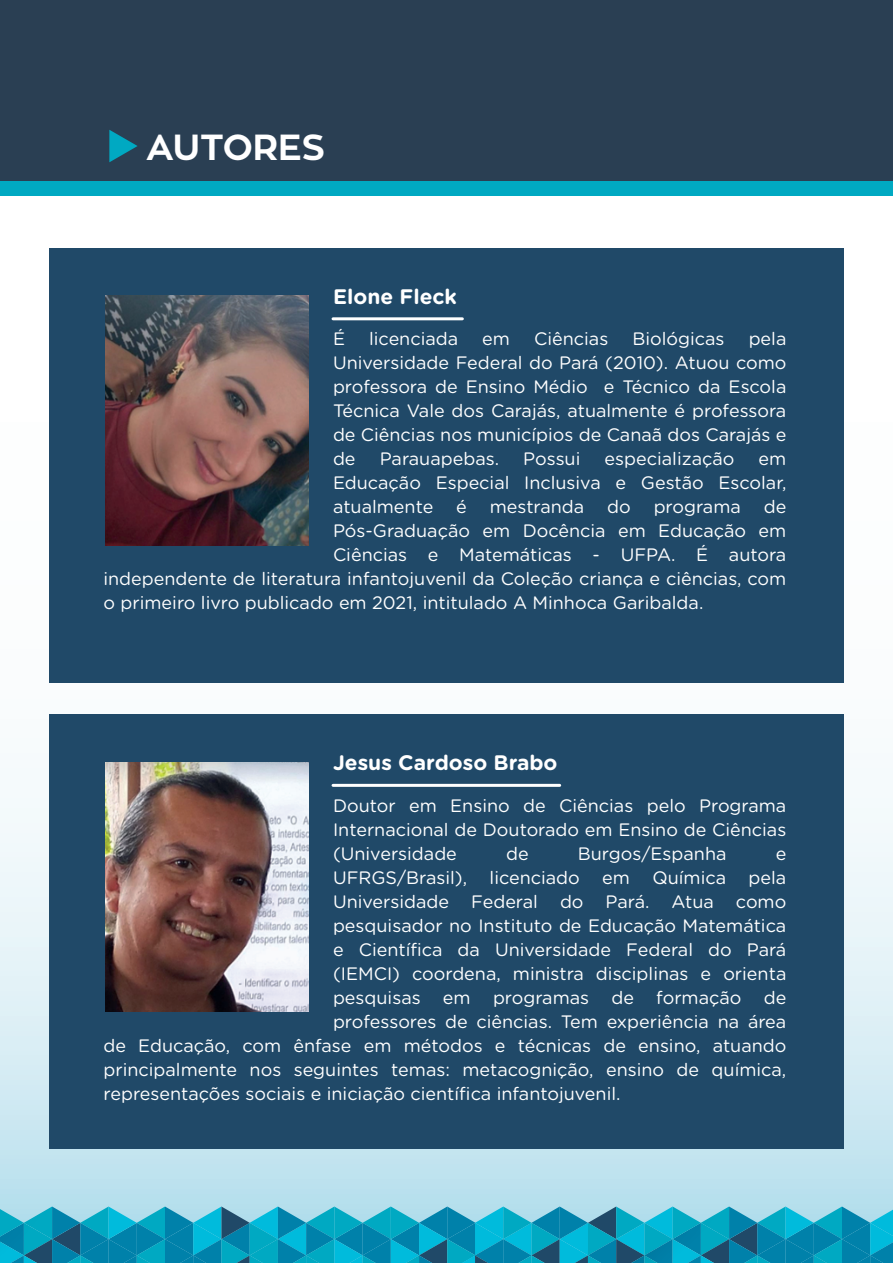
<style>
.page{position:relative;width:893px;height:1263px;background:#fff}
.page>*{position:absolute;margin:0;border:0;box-sizing:border-box;transform-origin:0 0}
.t1{font:700 36px "Zona Pro";color:#fff}
.t2{font:700 21px "Gotham Rounded";color:#fff}
.t3{font:18px/24px "Gotham Rounded";color:#fff;text-align:justify}
</style>
<div class="page">
<svg style="left:0;top:682px;width:893px;height:523px"></svg>
<svg style="left:0;top:1205px;width:893px;height:58px;background:#22a0be"></svg>
<div style="left:49px;top:247px;width:795px;height:435px;background:#204968"></div>
<div style="left:0;top:0;width:893px;height:184px;background:#2a3f53"></div>
<div style="left:0;top:181px;width:893px;height:15px;background:#00a9c2"></div>
<svg style="left:109px;top:130px;width:29px;height:32px"></svg>
<hr style="left:333px;top:317px;width:129px;height:3px;background:#fff">
<div style="left:49px;top:714px;width:795px;height:435px;background:#204968"></div>
<hr style="left:333px;top:784px;width:227px;height:3px;background:#fff">
<img style="left:106px;top:296px;width:202px;height:249px">
<img style="left:106px;top:762px;width:202px;height:250px">
<h1 class="t1" style="left:146px;top:124px;width:180px">AUTORES</h1>
<p class="t2" style="left:333px;top:281px;width:125px">Elone Fleck</p>
<p class="t3" style="left:333px;top:326px;width:14px">É</p>
<p class="t3" style="left:369px;top:326px;width:91px">licenciada</p>
<p class="t3" style="left:482px;top:326px;width:29px">em</p>
<p class="t3" style="left:534px;top:326px;width:76px">Ciências</p>
<p class="t3" style="left:632px;top:326px;width:94px">Biológicas</p>
<p class="t3" style="left:333px;top:326px;width:455px;text-indent:416px">pela Universidade Federal do Pará (2010). Atuou como professora de Ensino Médio e Técnico da Escola Técnica Vale dos Carajás, atualmente é professora de Ciências nos municípios de Canaã dos Carajás e de</p>
<p class="t3" style="left:380px;top:446px;width:121px">Parauapebas.</p>
<p class="t3" style="left:523px;top:446px;width:59px">Possui</p>
<p class="t3" style="left:605px;top:446px;width:131px">especialização</p>
<p class="t3" style="left:333px;top:446px;width:455px;text-indent:426px">em Educação Especial Inclusiva e Gestão Escolar, atualmente</p>
<p class="t3" style="left:456px;top:494px;width:12px">é</p>
<p class="t3" style="left:490px;top:494px;width:96px">mestranda</p>
<p class="t3" style="left:607px;top:494px;width:25px">do</p>
<p class="t3" style="left:654px;top:494px;width:89px">programa</p>
<p class="t3" style="left:764px;top:494px;width:24px">de</p>
<p class="t3" style="left:333px;top:518px;width:455px">Pós-Graduação em Docência em Educação em</p>
<p class="t3" style="left:333px;top:542px;width:455px">Ciências e Matemáticas - UFPA. É autora</p>
<p class="t3" style="left:103px;top:566px;width:684px">independente de literatura infantojuvenil da Coleção criança e ciências, com</p>
<p class="t3" style="left:103px;top:590px;width:601px">o primeiro livro publicado em 2021, intitulado A Minhoca Garibalda.</p>
<p class="t2" style="left:333px;top:747px;width:226px">Jesus Cardoso Brabo</p>
<p class="t3" style="left:333px;top:792px;width:455px">Doutor em Ensino de Ciências pelo Programa Internacional de Doutorado em Ensino de Ciências (Universidade</p>
<p class="t3" style="left:506px;top:840px;width:24px">de</p>
<p class="t3" style="left:578px;top:840px;width:150px">Burgos/Espanha</p>
<p class="t3" style="left:776px;top:840px;width:12px">e</p>
<p class="t3" style="left:333px;top:864px;width:455px">UFRGS/Brasil), licenciado em Química pela</p>
<p class="t3" style="left:333px;top:888px;width:455px">Universidade Federal do Pará. Atua como</p>
<p class="t3" style="left:333px;top:912px;width:455px">pesquisador no Instituto de Educação Matemática</p>
<p class="t3" style="left:333px;top:936px;width:455px">e Científica da Universidade Federal do Pará</p>
<p class="t3" style="left:333px;top:960px;width:455px">(IEMCI) coordena, ministra disciplinas e orienta</p>
<p class="t3" style="left:333px;top:984px;width:455px">pesquisas em programas de formação de</p>
<p class="t3" style="left:333px;top:1008px;width:455px">professores de ciências. Tem experiência na área</p>
<p class="t3" style="left:103px;top:1032px;width:684px">de Educação, com ênfase em métodos e técnicas de ensino, atuando</p>
<p class="t3" style="left:103px;top:1056px;width:684px">principalmente nos seguintes temas: metacognição, ensino de química,</p>
<p class="t3" style="left:103px;top:1080px;width:518px">representações sociais e iniciação científica infantojuvenil.</p>
</div>
